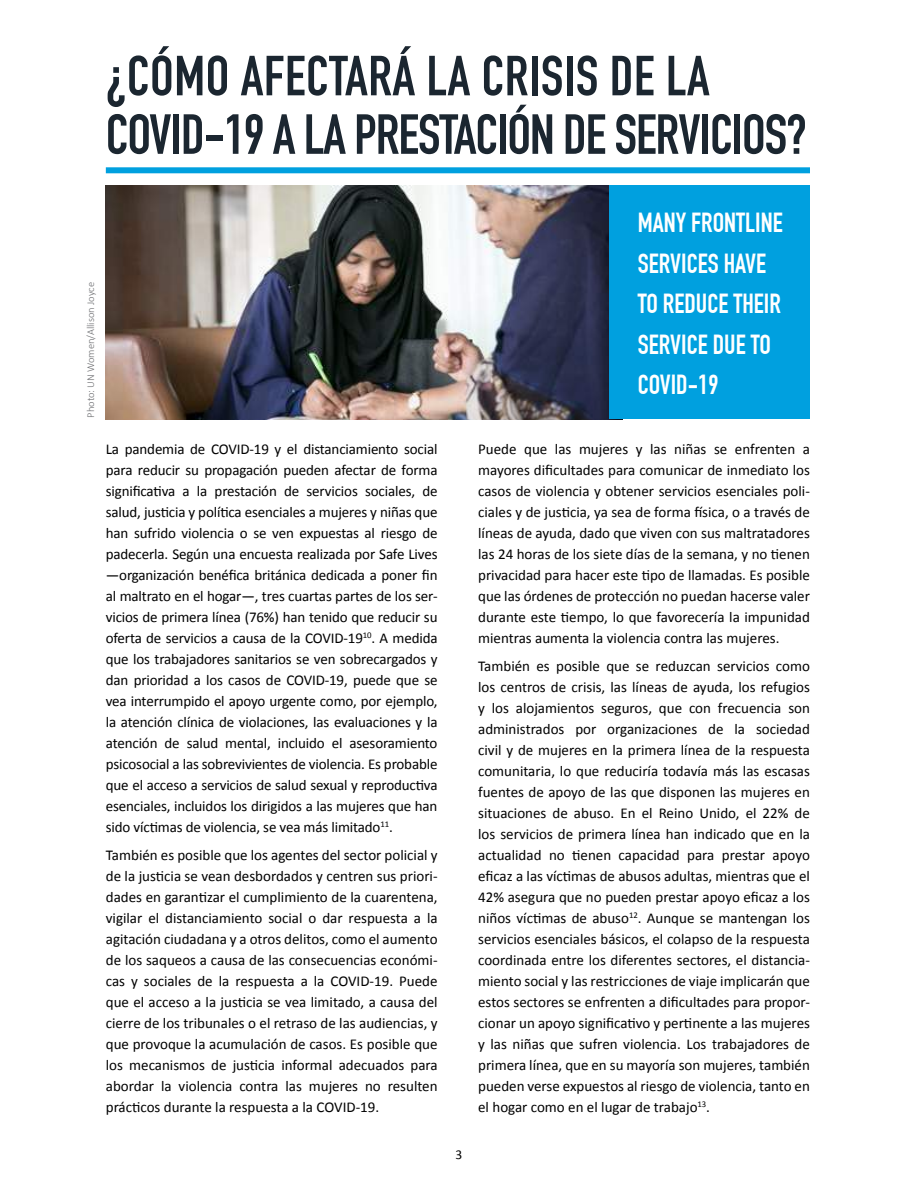
<style>
.page{position:relative;width:918px;height:1188px;background:#fff}
.page>*{position:absolute;margin:0;border:0;box-sizing:border-box;transform-origin:0 0}
.t1{font:700 55.5px/58.5px "DIN Condensed";letter-spacing:-.02em;color:#1b2630}
.t2{font:700 27px/40.5px "DIN Condensed";color:#fff}
.t3{font:15px/21px "Calibri";color:#000;text-align:justify}
.t4{font:13.5px "Calibri";color:#000}
.t5{font:300 10.5px "Calibri";color:#6d6e71}
</style>
<div class="page">
<div style="left:106px;top:167px;width:704px;height:6px;background:#00a0df"></div>
<div style="left:106px;top:186px;width:704px;height:233px;background:#00a0df"></div>
<img style="left:106px;top:186px;width:503px;height:233px">
<h1 class="t1" style="left:106px;top:47px;width:702px">¿CÓMO AFECTARÁ LA CRISIS DE LA<br>COVID-19 A LA PRESTACIÓN DE SERVICIOS?</h1>
<p class="t5" style="left:84px;top:418px;width:137px;rotate:-90deg">Photo: UN Women/Allison Joyce</p>
<p class="t3" style="left:106px;top:438px;width:333px">La pandemia de COVID-19 y el distanciamiento social para reducir su propagación pueden afectar de forma significativa a la prestación de servicios sociales, de salud, justicia y política esenciales a mujeres y niñas que han sufrido violencia o se ven expuestas al riesgo de padecerla. Según una encuesta realizada por Safe Lives —organización benéfica británica dedicada a poner fin al maltrato en el hogar—, tres cuartas partes de los ser&shy;vicios de primera línea (76%) han tenido que reducir su oferta de servicios a causa de la COVID-19<sup>10</sup>. A medida que los trabajadores sanitarios se ven sobrecargados y dan prioridad a los casos de COVID-19, puede que se vea interrumpido el apoyo urgente como, por ejemplo, la atención clínica de violaciones, las evaluaciones y la atención de salud mental, incluido el asesoramiento psicosocial a las sobrevivientes de violencia. Es probable que el acceso a servicios de salud sexual y reproductiva esenciales, incluidos los dirigidos a las mujeres que han sido víctimas de violencia, se vea más limitado<sup>11</sup>.</p>
<p class="t3" style="left:106px;top:844px;width:333px">También es posible que los agentes del sector policial y de la justicia se vean desbordados y centren sus priori&shy;dades en garantizar el cumplimiento de la cuarentena, vigilar el distanciamiento social o dar respuesta a la agitación ciudadana y a otros delitos, como el aumento de los saqueos a causa de las consecuencias económi&shy;cas y sociales de la respuesta a la COVID-19. Puede que el acceso a la justicia se vea limitado, a causa del cierre de los tribunales o el retraso de las audiencias, y que provoque la acumulación de casos. Es posible que los mecanismos de justicia informal adecuados para abordar la violencia contra las mujeres no resulten prácticos durante la respuesta a la COVID-19.</p>
<h2 class="t2" style="left:638px;top:203px;width:146px">MANY FRONTLINE<br>SERVICES HAVE<br>TO REDUCE THEIR<br>SERVICE DUE TO<br>COVID-19</h2>
<p class="t4" style="left:456px;top:1146px;width:8px">3</p>
<p class="t3" style="left:478px;top:438px;width:333px">Puede que las mujeres y las niñas se enfrenten a mayores dificultades para comunicar de inmediato los casos de violencia y obtener servicios esenciales poli&shy;ciales y de justicia, ya sea de forma física, o a través de líneas de ayuda, dado que viven con sus maltratadores las 24 horas de los siete días de la semana, y no tienen privacidad para hacer este tipo de llamadas. Es posible que las órdenes de protección no puedan hacerse valer durante este tiempo, lo que favorecería la impunidad mientras aumenta la violencia contra las mujeres.</p>
<p class="t3" style="left:478px;top:655px;width:333px">También es posible que se reduzcan servicios como los centros de crisis, las líneas de ayuda, los refugios y los alojamientos seguros, que con frecuencia son administrados por organizaciones de la sociedad civil y de mujeres en la primera línea de la respuesta comunitaria, lo que reduciría todavía más las escasas fuentes de apoyo de las que disponen las mujeres en situaciones de abuso. En el Reino Unido, el 22% de los servicios de primera línea han indicado que en la actualidad no tienen capacidad para prestar apoyo eficaz a las víctimas de abusos adultas, mientras que el 42% asegura que no pueden prestar apoyo eficaz a los niños víctimas de abuso<sup>12</sup>. Aunque se mantengan los servicios esenciales básicos, el colapso de la respuesta coordinada entre los diferentes sectores, el distancia&shy;miento social y las restricciones de viaje implicarán que estos sectores se enfrenten a dificultades para propor&shy;cionar un apoyo significativo y pertinente a las mujeres y las niñas que sufren violencia. Los trabajadores de primera línea, que en su mayoría son mujeres, también pueden verse expuestos al riesgo de violencia, tanto en el hogar como en el lugar de trabajo<sup>13</sup>.</p>
</div>
